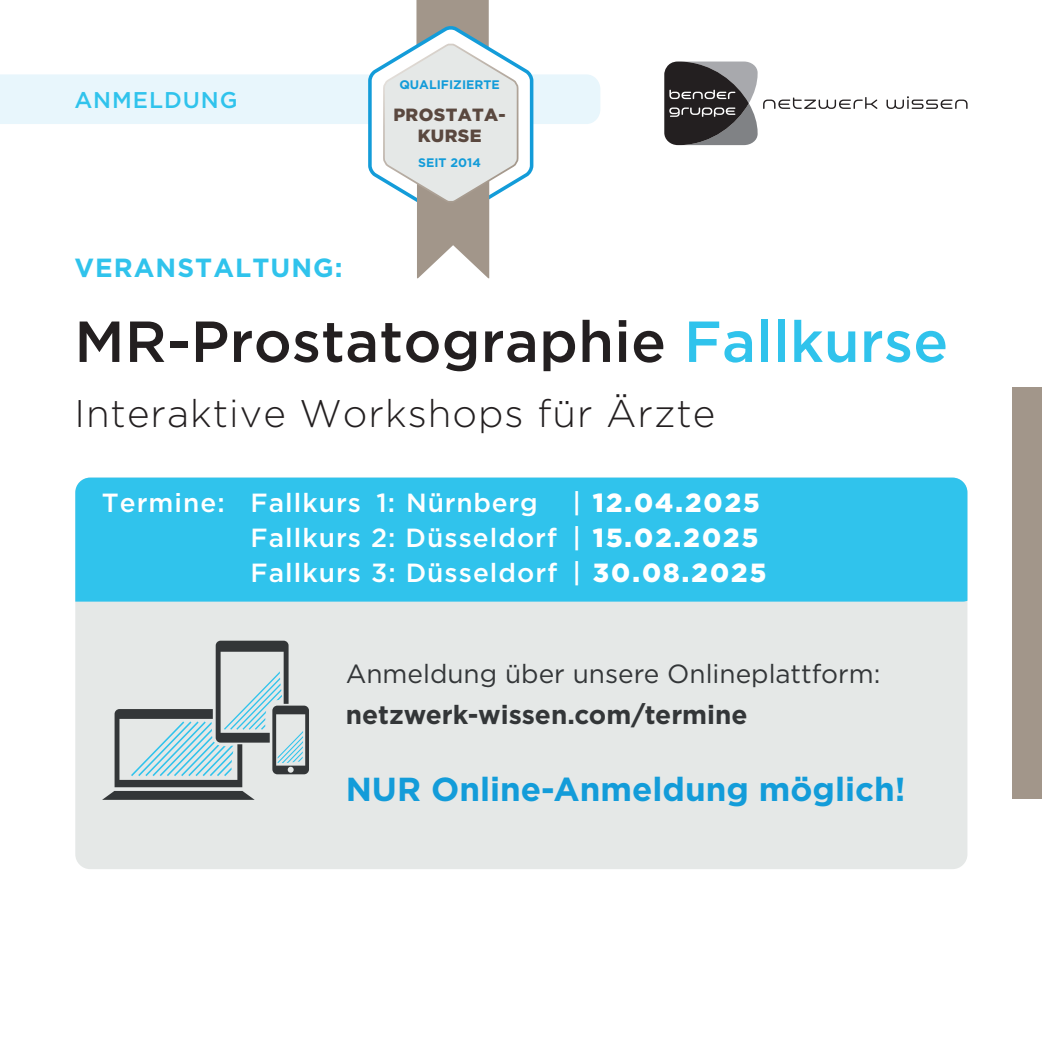
<style>
.page{position:relative;width:1042px;height:1042px;background:#fff}
.page>*{position:absolute;margin:0;border:0;box-sizing:border-box;transform-origin:0 0}
.t1{font:500 57.75px "Gotham";letter-spacing:.005em;color:#231f20}
.t2{font:300 38.5px "Gotham";letter-spacing:.025em;color:#231f20}
.t3{font:700 33.25px "Gotham";color:#139cd9}
.t4{font:500 26.25px/35px "Gotham";letter-spacing:.04em;color:#fff}
.t5{font:26.25px "Gotham";color:#333638}
.t6{font:700 26.25px "Gotham";color:#333638}
.t7{font:700 26.25px "Gotham";letter-spacing:.04em;color:#30c3ec}
.t8{font:500 22.75px "Gotham";letter-spacing:.04em;color:#30c3ec}
.t9{font:900 17.68px/21.2px "Gotham";letter-spacing:.02em;color:#5a483f;text-align:center}
.t10{font:700 12.42px "Gotham";color:#139cd9}
.s1{color:#30c3ec}
.s2{font-weight:900}
</style>
<div class="page">
<div style="left:75px;top:477px;width:892px;height:392px;background:#e5e8e7;border-radius:15px"></div>
<div style="left:75px;top:477px;width:892px;height:124px;background:#30c3ec"></div>
<div style="left:1012px;top:387px;width:30px;height:412px;background:#a2968a"></div>
<svg style="left:102px;top:641px;width:207px;height:159px"></svg>
<svg style="left:763px;top:97px;width:114px;height:12px"></svg>
<svg style="left:886px;top:96px;width:81px;height:13px"></svg>
<svg style="left:664px;top:62px;width:93px;height:83px"></svg>
<div style="left:703px;top:109px;width:8px;height:5px;background:#231f20;border-radius:2px"></div>
<svg style="left:0;top:0;width:600px;height:278px"></svg>
<p class="t8" style="left:74px;top:85px;width:165px">ANMELDUNG</p>
<p class="t7" style="left:74px;top:250px;width:270px">VERANSTALTUNG:</p>
<p class="t10" style="left:399px;top:77px;width:102px">QUALIFIZIERTE</p>
<p class="t9" style="left:393px;top:103px;width:114px">PROSTATA-<br>KURSE</p>
<p class="t10" style="left:418px;top:154px;width:64px">SEIT 2014</p>
<h1 class="t1" style="left:74px;top:304px;width:875px">MR-Prostatographie <span class="s1">Fallkurse</span></h1>
<h2 class="t2" style="left:74px;top:389px;width:642px">Interaktive Workshops für Ärzte</h2>
<p class="t4" style="left:251px;top:485px;width:517px;text-indent:322px">| <span class="s2">12.04.2025<br></span>Fallkurs 2: Düsseldorf | <span class="s2">15.02.2025<br></span>Fallkurs 3: Düsseldorf | <span class="s2">30.08.2025</span></p>
<p class="t4" style="left:102px;top:485px;width:438px">Termine: Fallkurs 1: Nürnberg</p>
<p class="t5" style="left:346px;top:657px;width:536px">Anmeldung über unsere Onlineplattform:</p>
<p class="t6" style="left:346px;top:697px;width:403px">netzwerk-wissen.com/termine</p>
<p class="t3" style="left:346px;top:767px;width:561px">NUR Online-Anmeldung möglich!</p>
</div>
